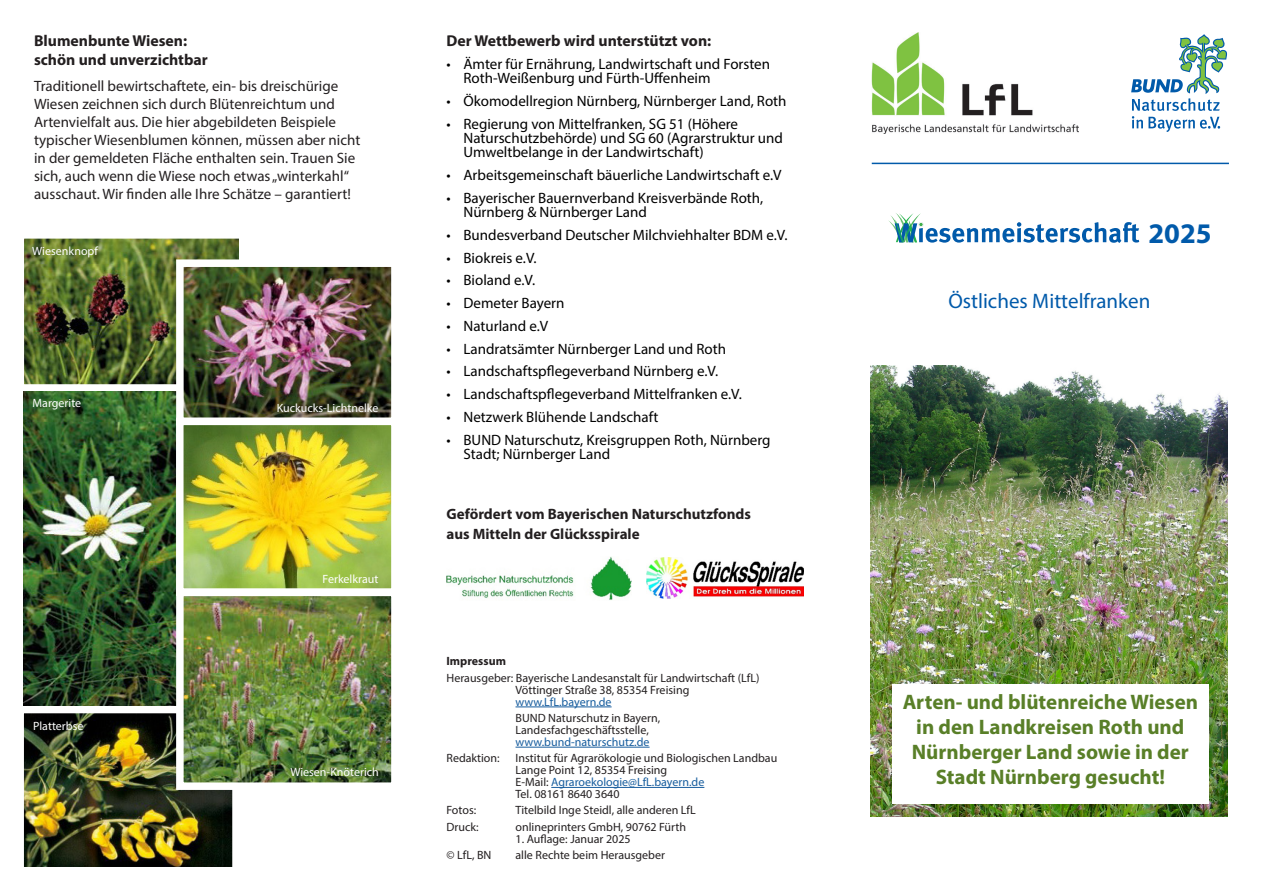
<style>
.page{position:relative;width:1263px;height:893px;background:#fff}
.page>*{position:absolute;margin:0;border:0;box-sizing:border-box;transform-origin:0 0}
.t1{font:700 28.5px "Myriad Pro";color:#015aaa}
.t2{font:700 21px/25.2px "Myriad Pro";color:#597f28;text-align:center}
.t3{font:21px "Myriad Pro";color:#015aaa}
.t4{font:700 15.75px/18.9px "Myriad Pro";color:#231f20}
.p-aufzählung{font:15px/14.2px "Myriad Pro";color:#000}
.t5{font:15px/18px "Myriad Pro";color:#231f20}
.t6{font:700 15px/19.5px "Myriad Pro";color:#231f20}
.p-impressum{font:12px/12px "Myriad Pro";color:#231f20;text-align:center}
.Bildbeschriftung{font:12px "Myriad Pro";color:#fff}
.p-impressum-2{font:12px "Myriad Pro";color:#175d9e}
.p-impressum-bold{font:700 12px "Myriad Pro";color:#231f20}
.s1{color:#175d9e}
</style>
<div class="page">
<img style="left:25px;top:715px;width:206px;height:150px">
<div style="left:16px;top:706px;width:224px;height:168px;border:8px solid #fff"></div>
<img style="left:26px;top:240px;width:212px;height:143px">
<div style="left:17px;top:231px;width:242px;height:161px;border:8px solid #fff"></div>
<img style="left:23px;top:391px;width:153px;height:314px">
<img style="left:185px;top:268px;width:205px;height:513px">
<div style="left:176px;top:259px;width:223px;height:166px;border:8px solid #fff"></div>
<div style="left:176px;top:418px;width:223px;height:178px;border:8px solid #fff"></div>
<div style="left:176px;top:589px;width:223px;height:201px;border:8px solid #fff"></div>
<hr style="left:515px;top:707px;width:97px;height:1px;background:#175d9e">
<hr style="left:515px;top:747px;width:134px;height:1px;background:#175d9e">
<hr style="left:551px;top:787px;width:153px;height:1px;background:#175d9e">
<img style="left:872px;top:32px;width:206px;height:102px">
<svg style="left:1131px;top:34px;width:96px;height:98px"></svg>
<img style="left:871px;top:366px;width:357px;height:450px">
<div style="left:892px;top:685px;width:317px;height:119px;background:#fff"></div>
<svg style="left:888px;top:213px;width:251px;height:30px"></svg>
<hr style="left:872px;top:163px;width:357px;height:1px;background:#015aaa">
<img style="left:646px;top:557px;width:158px;height:42px">
<img style="left:446px;top:556px;width:186px;height:44px">
<h3 class="t4" style="left:34px;top:31px;width:175px">Blumenbunte Wiesen: schön und unverzichtbar</h3>
<p class="t5" style="left:34px;top:77px;width:328px">Traditionell bewirtschaftete, ein- bis dreischürige Wiesen zeichnen sich durch Blütenreichtum und Artenvielfalt aus. Die hier abgebildeten Beispiele typischer Wiesenblumen können, müssen aber nicht in der gemeldeten Fläche enthalten sein. Trauen Sie sich, auch wenn die Wiese noch etwas „winterkahl“ ausschaut. Wir finden alle Ihre Schätze – garantiert!</p>
<p class="Bildbeschriftung" style="left:32px;top:244px;width:67px">Wiesenknopf</p>
<p class="Bildbeschriftung" style="left:33px;top:396px;width:50px">Margerite</p>
<p class="Bildbeschriftung" style="left:277px;top:401px;width:103px">Kuckucks-Lichtnelke</p>
<p class="Bildbeschriftung" style="left:33px;top:718px;width:52px">Platterbse</p>
<p class="Bildbeschriftung" style="left:323px;top:572px;width:57px">Ferkelkraut</p>
<p class="Bildbeschriftung" style="left:290px;top:764px;width:90px">Wiesen-Knöterich</p>
<p class="t4" style="left:446px;top:31px;width:266px">Der Wettbewerb wird unterstützt von:</p>
<p class="p-aufzählung" style="left:463px;top:57px;width:308px;text-indent:-17px">• Ämter für Ernährung, Landwirtschaft und Forsten<br>Roth-Weißenburg und Fürth-Uffenheim</p>
<p class="p-aufzählung" style="left:446px;top:94px;width:342px">• Ökomodellregion Nürnberg, Nürnberger Land, Roth</p>
<p class="p-aufzählung" style="left:463px;top:117px;width:321px;text-indent:-17px">• Regierung von Mittelfranken, SG 51 (Höhere<br>Naturschutzbehörde) und SG 60 (Agrarstruktur und<br>Umweltbelange in der Landwirtschaft)</p>
<p class="p-aufzählung" style="left:446px;top:168px;width:337px">• Arbeitsgemeinschaft bäuerliche Landwirtschaft e.V</p>
<p class="p-aufzählung" style="left:463px;top:191px;width:301px;text-indent:-17px">• Bayerischer Bauernverband Kreisverbände Roth,<br>Nürnberg &amp; Nürnberger Land</p>
<p class="p-aufzählung" style="left:446px;top:228px;width:343px">• Bundesverband Deutscher Milchviehhalter BDM e.V.</p>
<p class="p-aufzählung" style="left:446px;top:250px;width:92px">• Biokreis e.V.</p>
<p class="p-aufzählung" style="left:446px;top:273px;width:90px">• Bioland e.V.</p>
<p class="p-aufzählung" style="left:446px;top:296px;width:120px">• Demeter Bayern</p>
<p class="p-aufzählung" style="left:446px;top:319px;width:103px">• Naturland e.V</p>
<p class="p-aufzählung" style="left:446px;top:341px;width:281px">• Landratsämter Nürnberger Land und Roth</p>
<p class="p-aufzählung" style="left:446px;top:364px;width:273px">• Landschaftspflegeverband Nürnberg e.V.</p>
<p class="p-aufzählung" style="left:446px;top:387px;width:297px">• Landschaftspflegeverband Mittelfranken e.V.</p>
<p class="p-aufzählung" style="left:446px;top:410px;width:213px">• Netzwerk Blühende Landschaft</p>
<p class="p-aufzählung" style="left:463px;top:432px;width:309px;text-indent:-17px">• BUND Naturschutz, Kreisgruppen Roth, Nürnberg<br>Stadt; Nürnberger Land</p>
<p class="t6" style="left:446px;top:504px;width:306px">Gefördert vom Bayerischen Naturschutzfonds aus Mitteln der Glücksspirale</p>
<p class="p-impressum-bold" style="left:446px;top:654px;width:61px">Impressum</p>
<p class="p-impressum" style="left:446px;top:671px;width:314px">Herausgeber: Bayerische Landesanstalt für Landwirtschaft (LfL)<br>Vöttinger Straße 38, 85354 Freising</p>
<p class="p-impressum-2" style="left:515px;top:694px;width:98px">www.LfL.bayern.de</p>
<p class="p-impressum" style="left:515px;top:712px;width:146px">BUND Naturschutz in Bayern,</p>
<p class="p-impressum" style="left:515px;top:724px;width:135px">Landesfachgeschäftsstelle,</p>
<p class="p-impressum-2" style="left:515px;top:734px;width:136px">www.bund-naturschutz.de</p>
<p class="p-impressum" style="left:446px;top:752px;width:55px">Redaktion:</p>
<p class="p-impressum" style="left:515px;top:752px;width:263px">Institut für Agrarökologie und Biologischen Landbau</p>
<p class="p-impressum" style="left:515px;top:764px;width:190px;text-align:left">Lange Point 12, 85354 Freising<br>E-Mail: <span class="s1">Agraroekologie@LfL.bayern.de<br></span>Tel. 08161 8640 3640</p>
<p class="p-impressum" style="left:446px;top:804px;width:31px">Fotos:</p>
<p class="p-impressum" style="left:515px;top:804px;width:182px">Titelbild Inge Steidl, alle anderen LfL</p>
<p class="p-impressum" style="left:446px;top:820px;width:34px">Druck:</p>
<p class="p-impressum" style="left:515px;top:820px;width:172px">onlineprinters GmbH, 90762 Fürth</p>
<p class="p-impressum" style="left:515px;top:832px;width:117px">1. Auflage: Januar 2025</p>
<p class="p-impressum" style="left:446px;top:849px;width:46px">© LfL, BN</p>
<p class="p-impressum" style="left:515px;top:849px;width:151px">alle Rechte beim Herausgeber</p>
<h1 class="t1" style="left:1148px;top:214px;width:65px">2025</h1>
<h2 class="t3" style="left:948px;top:288px;width:203px">Östliches Mittelfranken</h2>
<p class="t2" style="left:903px;top:688px;width:297px">Arten- und blütenreiche Wiesen in den Landkreisen Roth und<br>Nürnberger Land sowie in der<br>Stadt Nürnberg gesucht!</p>
</div>
